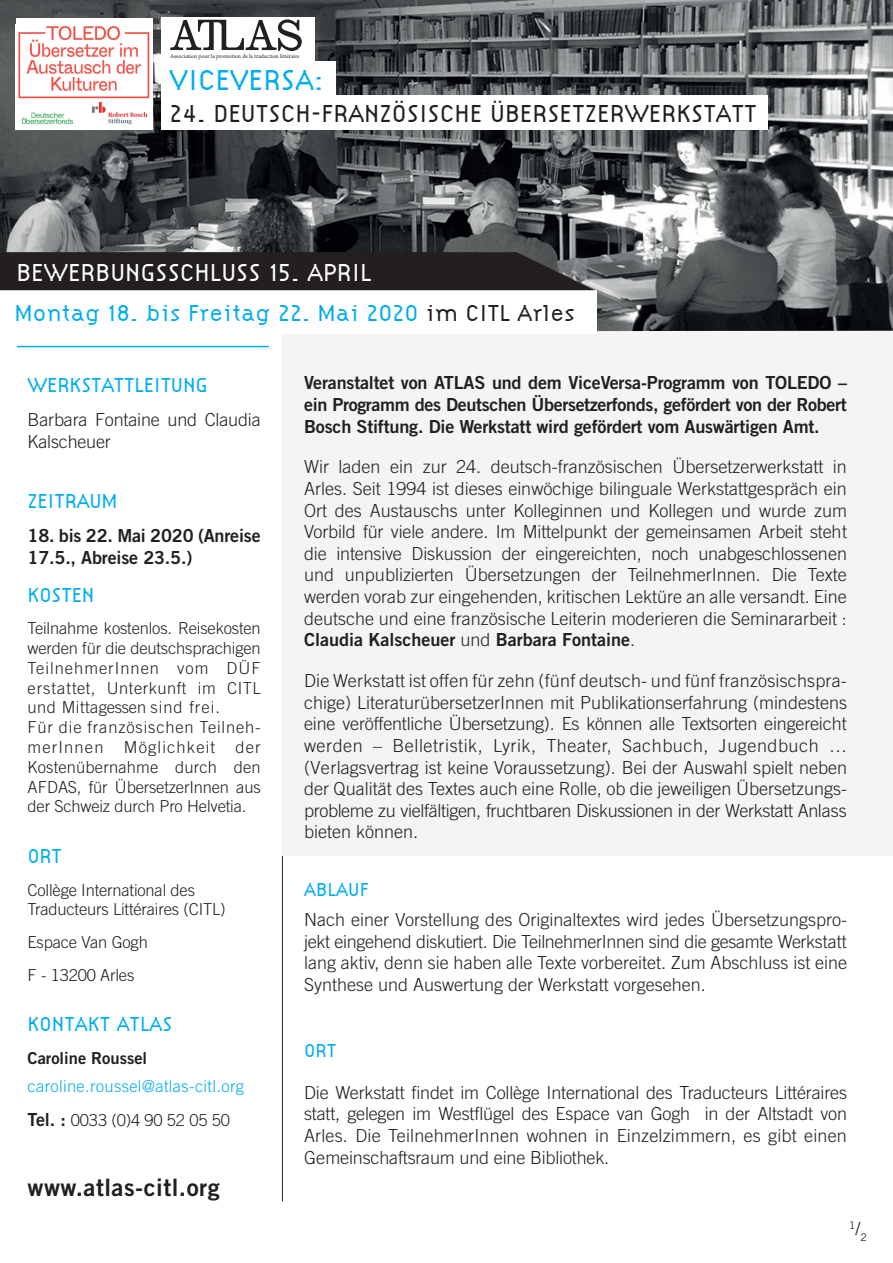
<style>
.page{position:relative;width:893px;height:1263px;background:#fff}
.page>*{position:absolute;margin:0;border:0;box-sizing:border-box;transform-origin:0 0}
.t1{font:300 30px "Citizen";color:#00aeef}
.t2{font:300 25.5px "Citizen";color:#231f20}
.t3{font:300 25.5px "Citizen";color:#fff}
.t4{font:300 24px "Citizen";color:#00aeef}
.t5{font:24px "Trade Gothic LT Std Bd 2";letter-spacing:.02em;color:#231f20}
.t6{font:300 21px "Citizen";letter-spacing:-.01em;color:#00aeef}
.t7{font:300 19.5px "Citizen";color:#00aeef}
.t8{font:300 18px/21.6px "Trade Gothic LT Std";color:#231f20;text-align:justify}
.t9{font:18px/21.6px "Trade Gothic LT Std Bd 2";letter-spacing:-.01em;color:#231f20;text-align:justify}
.t10{font:300 16.5px/19.8px "Trade Gothic LT Std";letter-spacing:.01em;color:#231f20}
.t11{font:300 16.5px/19.8px "Trade Gothic LT Std";letter-spacing:-.01em;color:#231f20}
.t12{font:300 16.5px/34.3px "Trade Gothic LT Std";letter-spacing:.02em;color:#00aeef}
.t13{font:16.5px "Trade Gothic LT Std Bd 2";color:#231f20}
.t14{font:10.5px "Trade Gothic LT Std";color:#231f20}
.t15{font:5.7px "Minion Pro";color:#231f20}
.s1{color:#231f20}
.s2{font-family:"Trade Gothic LT Std Bd 2";font-weight:400;font-size:18px;color:#231f20}
.s3{font-family:"Trade Gothic LT Std";font-weight:300}
.s4{font-size:18px}
</style>
<div class="page">
<div style="left:282px;top:332px;width:610px;height:524px;background:#f4f4f4"></div>
<hr style="left:282px;top:856px;width:1px;height:345px;background:#231f20">
<img style="left:0;top:0;width:893px;height:332px">
<div style="left:0;top:290px;width:596px;height:44px;background:#fff"></div>
<svg style="left:0;top:252px;width:595px;height:38px;background:#272425"></svg>
<div style="left:162px;top:62px;width:174px;height:33px;background:#fff"></div>
<div style="left:162px;top:17px;width:153px;height:45px;background:#fff"></div>
<svg style="left:170px;top:19px;width:132px;height:32px"></svg>
<div style="left:16px;top:18px;width:136px;height:111px;background:#fff"></div>
<img style="left:18px;top:26px;width:132px;height:99px">
<div style="left:162px;top:95px;width:606px;height:34px;background:#fff"></div>
<hr style="left:17px;top:346px;width:252px;height:1px;background:#00aeef">
<p class="t15" style="left:170px;top:52px;width:131px">Association pour la promotion de la traduction littéraire</p>
<h1 class="t1" style="left:170px;top:62px;width:156px">VICEVERSA:</h1>
<h2 class="t2" style="left:170px;top:99px;width:589px">24. DEUTSCH-FRANZÖSISCHE ÜBERSETZERWERKSTATT</h2>
<h2 class="t3" style="left:16px;top:257px;width:357px">BEWERBUNGSSCHLUSS 15. APRIL</h2>
<h3 class="t4" style="left:14px;top:299px;width:562px">Montag 18. bis Freitag 22. Mai 2020 <span class="s1">im CITL Arles</span></h3>
<p class="t6" style="left:28px;top:373px;width:181px">WERKSTATTLEITUNG</p>
<p class="t8" style="left:28px;top:409px;width:235px">Barbara Fontaine und Claudia<br>Kalscheuer</p>
<p class="t6" style="left:28px;top:488px;width:91px">ZEITRAUM</p>
<p class="t9" style="left:28px;top:524px;width:235px">18. bis 22. Mai 2020 (Anreise<br>17.5., Abreise 23.5.)</p>
<p class="t6" style="left:28px;top:582px;width:68px">KOSTEN</p>
<p class="t10" style="left:28px;top:618px;width:235px">Teilnahme kostenlos. Reisekosten werden für die deutschsprachigen<br>TeilnehmerInnen vom DÜF erstattet, Unterkunft im CITL und Mittagessen sind frei.<br>Für die französischen Teilneh&shy;merInnen Möglichkeit der<br>Kostenübernahme durch den<br>AFDAS, für ÜbersetzerInnen aus der Schweiz durch Pro Helvetia.</p>
<p class="t6" style="left:28px;top:844px;width:36px">ORT</p>
<p class="t11" style="left:28px;top:880px;width:200px">Collège International des<br>Traducteurs Littéraires (CITL)</p>
<p class="t11" style="left:28px;top:925px;width:122px;line-height:32.5px">Espace Van Gogh<br>F - 13200 Arles</p>
<p class="t6" style="left:28px;top:1012px;width:147px">KONTAKT ATLAS</p>
<p class="t13" style="left:28px;top:1048px;width:121px">Caroline Roussel</p>
<p class="t12" style="left:28px;top:1069px;width:218px">caroline.roussel@atlas-citl.org<br><span class="s2">Tel. :</span> <span class="s1">0033 (0)4 90 52 05 50</span></p>
<h3 class="t5" style="left:28px;top:1172px;width:194px">www.atlas-citl.org</h3>
<p class="t9" style="left:304px;top:372px;width:544px">Veranstaltet von ATLAS und dem ViceVersa-Programm von TOLEDO – ein Programm des Deutschen Übersetzerfonds, gefördert von der Robert Bosch Stiftung. Die Werkstatt wird gefördert vom Auswärtigen Amt.</p>
<p class="t8" style="left:304px;top:456px;width:544px">Wir laden ein zur 24. deutsch-französischen Übersetzerwerkstatt in Arles. Seit 1994 ist dieses einwöchige bilinguale Werkstattgespräch ein Ort des Austauschs unter Kolleginnen und Kollegen und wurde zum Vorbild für viele andere. Im Mittelpunkt der gemeinsamen Arbeit steht die intensive Diskussion der eingereichten, noch unabgeschlossenen und unpublizierten Übersetzungen der TeilnehmerInnen. Die Texte werden vorab zur eingehenden, kritischen Lektüre an alle versandt. Eine deutsche und eine französische Leiterin moderieren die Seminararbeit :</p>
<p class="t9" style="left:304px;top:629px;width:333px">Claudia Kalscheuer <span class="s3">und</span> Barbara Fontaine<span class="s3">.</span></p>
<p class="t8" style="left:304px;top:670px;width:544px">Die Werkstatt ist offen für zehn (fünf deutsch- und fünf französischspra&shy;chige) LiteraturübersetzerInnen mit Publikationserfahrung (mindestens eine veröffentliche Übersetzung). Es können alle Textsorten eingereicht werden – Belletristik, Lyrik, Theater, Sachbuch, Jugendbuch … (Verlagsvertrag ist keine Voraussetzung). Bei der Auswahl spielt neben der Qualität des Textes auch eine Rolle, ob die jeweiligen Übersetzungs&shy;probleme zu vielfältigen, fruchtbaren Diskussionen in der Werkstatt Anlass bieten können.</p>
<p class="t7" style="left:304px;top:878px;width:66px">ABLAUF</p>
<p class="t8" style="left:304px;top:909px;width:544px">Nach einer Vorstellung des Originaltextes wird jedes Übersetzungspro&shy;jekt eingehend diskutiert. Die TeilnehmerInnen sind die gesamte Werkstatt lang aktiv, denn sie haben alle Texte vorbereitet. Zum Abschluss ist eine Synthese und Auswertung der Werkstatt vorgesehen.</p>
<p class="t7" style="left:304px;top:1039px;width:34px">ORT</p>
<p class="t8" style="left:304px;top:1081px;width:544px">Die Werkstatt findet im Collège International des Traducteurs Littéraires statt, gelegen im Westflügel des Espace van Gogh in der Altstadt von Arles. Die TeilnehmerInnen wohnen in Einzelzimmern, es gibt einen Gemeinschaftsraum und eine Bibliothek.</p>
<p class="t14" style="left:849px;top:1225px;width:19px">1<span class="s4">/</span>2</p>
</div>
